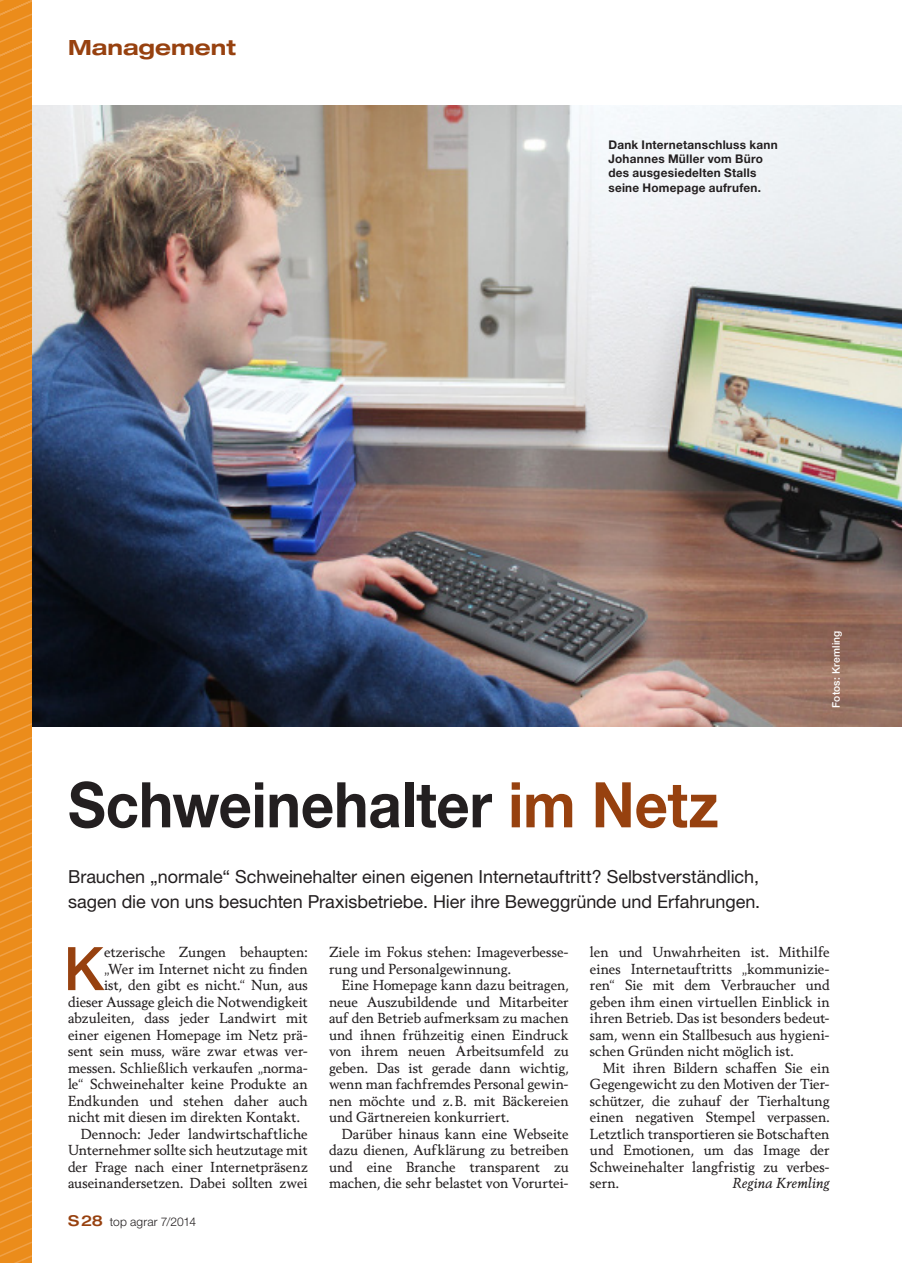
<style>
.page{position:relative;width:902px;height:1263px;background:#fff}
.page>*{position:absolute;margin:0;border:0;box-sizing:border-box;transform-origin:0 0}
.Titel{font:700 63px "Helvetica Neue LT Pro";color:#231f20;scale:.92 1}
.Initial_3zeilig{font:500 60.15px "Helvetica Neue LT Pro";color:#97410f}
.t1{font:700 expanded 21px "Helvetica Neue LT Pro";color:#97410f}
.Vorspann{font:18px/25.5px "Helvetica Neue LT Pro";letter-spacing:-.005em;color:#231f20}
.Bodytext{font:13.95px/16.5px "Berling Nova Text Pro";letter-spacing:.005em;color:#231f20;text-align:justify}
.Initial_3zeilig-2{font:13.95px "Berling Nova Text Pro";color:#231f20}
.Bodytext-2{font:italic 13.95px "Berling Nova Text Pro";letter-spacing:.005em;color:#231f20}
.BU{font:700 12px/14.4px "Helvetica Neue LT Pro";letter-spacing:.025em;color:#231f20}
.t2{font:300 12px "Helvetica Neue LT Pro";letter-spacing:.01em;color:#231f20}
.Bildnachweis{font:500 10.5px "Helvetica Neue LT Pro";letter-spacing:.015em;color:#fff}
.s1{color:#97410f}
.s2{font-weight:500;font-stretch:expanded;font-size:15px;color:#97410f}
</style>
<div class="page">
<img style="left:32px;top:105px;width:869px;height:621px">
<svg style="left:0;top:0;width:32px;height:1263px;background:#eb8e20"></svg>
<p class="t1" style="left:68px;top:34px;width:169px">Management</p>
<p class="BU" style="left:608px;top:137px;width:171px">Dank Internetanschluss kann<br>Johannes Müller vom Büro des ausgesiedelten Stalls seine Homepage aufrufen.</p>
<p class="Titel" style="left:68px;top:765px;width:708px">Schweinehalter <span class="s1">im Netz</span></p>
<p class="Bildnachweis" style="left:829px;top:708px;width:79px;rotate:-90deg">Fotos: Kremling</p>
<p class="Vorspann" style="left:68px;top:863px;width:693px">Brauchen „normale“ Schweinehalter einen eigenen Internetauftritt? Selbstverständlich, sagen die von uns besuchten Praxisbetriebe. Hier ihre Beweggründe und Erfahrungen.</p>
<p class="Initial_3zeilig" style="left:64px;top:932px;width:42px">K</p>
<p class="Initial_3zeilig-2" style="left:104px;top:943px;width:205px">etzerische Zungen behaupten:</p>
<p class="Bodytext" style="left:329px;top:943px;width:241px">Ziele im Fokus stehen: Imageverbesse&shy;rung und Personalgewinnung.</p>
<p class="Bodytext" style="left:329px;top:976px;width:241px;text-indent:13px">Eine Homepage kann dazu beitragen, neue Auszubildende und Mitarbeiter auf den Betrieb aufmerksam zu machen und ihnen frühzeitig einen Eindruck von ihrem neuen Arbeitsumfeld zu geben. Das ist gerade dann wichtig, wenn man fachfremdes Personal gewin&shy;nen möchte und z.B. mit Bäckereien und Gärtnereien konkurriert.</p>
<p class="Bodytext" style="left:329px;top:1125px;width:241px;text-indent:13px">Darüber hinaus kann eine Webseite dazu dienen, Aufklärung zu betreiben und eine Branche transparent zu machen, die sehr belastet von Vorurtei-</p>
<p class="Bodytext" style="left:590px;top:943px;width:241px">len und Unwahrheiten ist. Mithilfe eines Internetauftritts „kommunizie&shy;ren“ Sie mit dem Verbraucher und geben ihm einen virtuellen Einblick in ihren Betrieb. Das ist besonders bedeut&shy;sam, wenn ein Stallbesuch aus hygieni&shy;schen Gründen nicht möglich ist.</p>
<p class="Bodytext" style="left:590px;top:1059px;width:241px;text-indent:13px">Mit ihren Bildern schaffen Sie ein Gegengewicht zu den Motiven der Tier&shy;schützer, die zuhauf der Tierhaltung einen negativen Stempel verpassen.<br>Letztlich transportieren sie Botschaften und Emotionen, um das Image der Schweinehalter langfristig zu verbes&shy;sern.</p>
<p class="Initial_3zeilig-2" style="left:104px;top:960px;width:205px">„Wer im Internet nicht zu finden</p>
<p class="Initial_3zeilig-2" style="left:104px;top:976px;width:205px">ist, den gibt es nicht.“ Nun, aus</p>
<p class="Initial_3zeilig-2" style="left:68px;top:993px;width:241px">dieser Aussage gleich die Notwendigkeit</p>
<p class="Initial_3zeilig-2" style="left:68px;top:1009px;width:241px">abzuleiten, dass jeder Landwirt mit</p>
<p class="Initial_3zeilig-2" style="left:68px;top:1026px;width:241px">einer eigenen Homepage im Netz prä-</p>
<p class="Initial_3zeilig-2" style="left:68px;top:1042px;width:241px">sent sein muss, wäre zwar etwas ver-</p>
<p class="Initial_3zeilig-2" style="left:68px;top:1059px;width:241px">messen. Schließlich verkaufen „norma-</p>
<p class="Initial_3zeilig-2" style="left:68px;top:1075px;width:241px">le“ Schweinehalter keine Produkte an</p>
<p class="Initial_3zeilig-2" style="left:68px;top:1092px;width:241px">Endkunden und stehen daher auch</p>
<p class="Initial_3zeilig-2" style="left:68px;top:1108px;width:233px">nicht mit diesen im direkten Kontakt.</p>
<p class="Bodytext" style="left:68px;top:1125px;width:241px;text-indent:13px">Dennoch: Jeder landwirtschaftliche Unternehmer sollte sich heutzutage mit der Frage nach einer Internetpräsenz auseinandersetzen. Dabei sollten zwei</p>
<p class="Bodytext-2" style="left:732px;top:1174px;width:99px">Regina Kremling</p>
<p class="t2" style="left:68px;top:1214px;width:129px"><span class="s2">S28</span> top agrar 7/2014</p>
</div>
